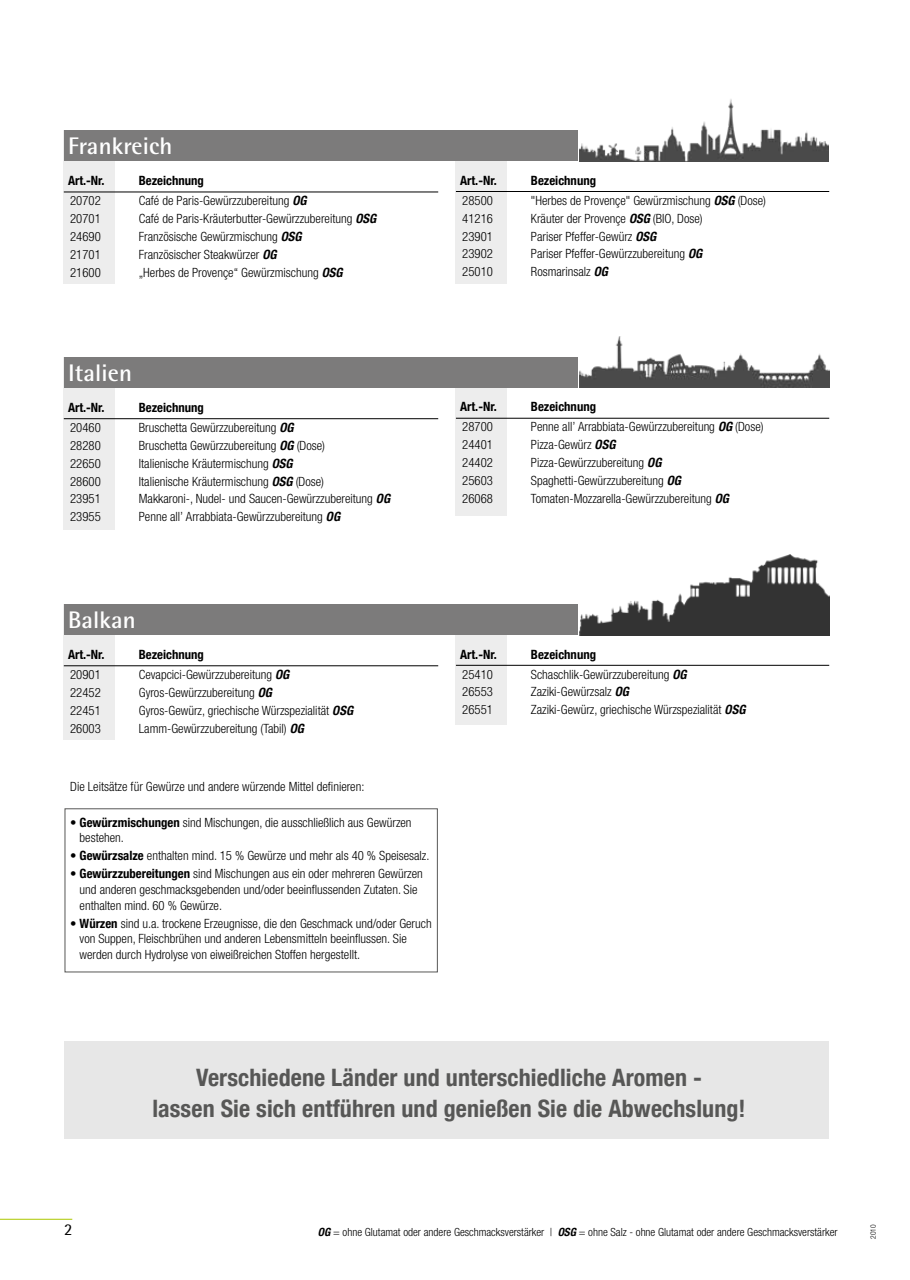
<style>
.page{position:relative;width:910px;height:1280px;background:#fff}
.page>*{position:absolute;margin:0;border:0;box-sizing:border-box;transform-origin:0 0}
.t1{font:700 condensed 24px/31.5px "Helvetica Neue LT";letter-spacing:.005em;color:#575756;text-align:center}
.t2{font:700 24px "Rotis Semi Sans Pro";letter-spacing:.005em;color:#fff}
.t3{font:16.5px "Rotis Semi Sans Std";color:#000}
.t4{font:300 condensed 12.75px/15.8px "Helvetica Neue LT Std";color:#000}
.t5{font:700 condensed 12.75px "Helvetica Neue LT";color:#000}
.t6{font:300 condensed 11.25px "Helvetica Neue LT Std";color:#000}
.t7{font:300 condensed 7.5px "Helvetica Neue LT Std";color:#000}
.s1{font-family:"Helvetica Neue LT";font-weight:700;font-style:italic}
.s2{font-family:"Helvetica Neue LT";font-weight:700}
</style>
<div class="page">
<div style="left:65px;top:808px;width:373px;height:164px;border:1px solid #575756"></div>
<hr style="left:0;top:1219px;width:72px;height:1px;background:#afca0b">
<div style="left:64px;top:130px;width:51px;height:153px;background:#ededed"></div>
<div style="left:456px;top:130px;width:51px;height:153px;background:#ededed"></div>
<hr style="left:64px;top:192px;width:374px;height:1px;background:#000">
<div style="left:64px;top:130px;width:513px;height:31px;background:#7c7b7b"></div>
<hr style="left:456px;top:191px;width:373px;height:1px;background:#000">
<div style="left:64px;top:357px;width:51px;height:173px;background:#ededed"></div>
<div style="left:456px;top:357px;width:51px;height:159px;background:#ededed"></div>
<hr style="left:64px;top:418px;width:374px;height:1px;background:#000">
<div style="left:64px;top:357px;width:513px;height:31px;background:#7c7b7b"></div>
<hr style="left:456px;top:418px;width:373px;height:1px;background:#000">
<div style="left:64px;top:604px;width:51px;height:136px;background:#ededed"></div>
<div style="left:456px;top:604px;width:51px;height:121px;background:#ededed"></div>
<hr style="left:64px;top:665px;width:374px;height:1px;background:#000">
<div style="left:64px;top:604px;width:513px;height:31px;background:#7c7b7b"></div>
<hr style="left:456px;top:665px;width:373px;height:1px;background:#000">
<div style="left:65px;top:1041px;width:764px;height:98px;background:#e7e7e7"></div>
<img style="left:580px;top:99px;width:249px;height:62px">
<img style="left:580px;top:336px;width:249px;height:52px">
<img style="left:579px;top:555px;width:250px;height:80px">
<h1 class="t2" style="left:68px;top:131px;width:106px">Frankreich</h1>
<p class="t5" style="left:68px;top:173px;width:38px">Art.-Nr.</p>
<p class="t5" style="left:139px;top:173px;width:67px">Bezeichnung</p>
<p class="t4" style="left:70px;top:193px;width:32px">20702</p>
<p class="t4" style="left:139px;top:193px;width:169px">Café de Paris-Gewürzzubereitung <span class="s1">OG</span></p>
<p class="t4" style="left:70px;top:211px;width:32px">20701</p>
<p class="t4" style="left:139px;top:211px;width:239px">Café de Paris-Kräuterbutter-Gewürzzubereitung <span class="s1">OSG</span></p>
<p class="t4" style="left:70px;top:228px;width:32px">24690</p>
<p class="t4" style="left:139px;top:228px;width:164px">Französische Gewürzmischung <span class="s1">OSG</span></p>
<p class="t4" style="left:70px;top:246px;width:32px">21701</p>
<p class="t4" style="left:139px;top:246px;width:139px">Französischer Steakwürzer <span class="s1">OG</span></p>
<p class="t4" style="left:70px;top:264px;width:32px">21600</p>
<p class="t4" style="left:139px;top:264px;width:205px">„Herbes de Provençe“ Gewürzmischung <span class="s1">OSG</span></p>
<h1 class="t2" style="left:68px;top:358px;width:65px">Italien</h1>
<p class="t5" style="left:68px;top:400px;width:38px">Art.-Nr.</p>
<p class="t5" style="left:139px;top:400px;width:67px">Bezeichnung</p>
<p class="t4" style="left:70px;top:419px;width:32px">20460</p>
<p class="t4" style="left:139px;top:419px;width:156px">Bruschetta Gewürzzubereitung <span class="s1">OG</span></p>
<p class="t4" style="left:70px;top:437px;width:32px">28280</p>
<p class="t4" style="left:139px;top:437px;width:188px">Bruschetta Gewürzzubereitung <span class="s1">OG</span> (Dose)</p>
<p class="t4" style="left:70px;top:455px;width:32px">22650</p>
<p class="t4" style="left:139px;top:455px;width:155px">Italienische Kräutermischung <span class="s1">OSG</span></p>
<p class="t4" style="left:70px;top:473px;width:32px">28600</p>
<p class="t4" style="left:139px;top:473px;width:187px">Italienische Kräutermischung <span class="s1">OSG</span> (Dose)</p>
<p class="t4" style="left:70px;top:491px;width:32px">23951</p>
<p class="t4" style="left:139px;top:491px;width:253px">Makkaroni-, Nudel- und Saucen-Gewürzzubereitung <span class="s1">OG</span></p>
<p class="t4" style="left:70px;top:509px;width:32px">23955</p>
<p class="t4" style="left:139px;top:509px;width:203px">Penne all’ Arrabbiata-Gewürzzubereitung <span class="s1">OG</span></p>
<p class="t5" style="left:460px;top:172px;width:38px">Art.-Nr.</p>
<p class="t5" style="left:531px;top:172px;width:67px">Bezeichnung</p>
<p class="t4" style="left:462px;top:192px;width:32px">28500</p>
<p class="t4" style="left:531px;top:192px;width:237px">"Herbes de Provençe" Gewürzmischung <span class="s1">OSG</span> (Dose)</p>
<p class="t4" style="left:462px;top:210px;width:32px">41216</p>
<p class="t4" style="left:531px;top:210px;width:173px">Kräuter der Provençe <span class="s1">OSG</span> (BIO, Dose)</p>
<p class="t4" style="left:462px;top:228px;width:32px">23901</p>
<p class="t4" style="left:531px;top:228px;width:127px">Pariser Pfeffer-Gewürz <span class="s1">OSG</span></p>
<p class="t4" style="left:462px;top:246px;width:32px">23902</p>
<p class="t4" style="left:531px;top:246px;width:173px">Pariser Pfeffer-Gewürzzubereitung <span class="s1">OG</span></p>
<p class="t4" style="left:462px;top:264px;width:32px">25010</p>
<p class="t4" style="left:531px;top:264px;width:78px">Rosmarinsalz <span class="s1">OG</span></p>
<p class="t5" style="left:460px;top:399px;width:38px">Art.-Nr.</p>
<p class="t5" style="left:531px;top:399px;width:67px">Bezeichnung</p>
<p class="t4" style="left:462px;top:419px;width:32px">28700</p>
<p class="t4" style="left:531px;top:419px;width:234px">Penne all’ Arrabbiata-Gewürzzubereitung <span class="s1">OG</span> (Dose)</p>
<p class="t4" style="left:462px;top:437px;width:32px">24401</p>
<p class="t4" style="left:531px;top:437px;width:86px">Pizza-Gewürz <span class="s1">OSG</span></p>
<p class="t4" style="left:462px;top:455px;width:32px">24402</p>
<p class="t4" style="left:531px;top:455px;width:132px">Pizza-Gewürzzubereitung <span class="s1">OG</span></p>
<p class="t4" style="left:462px;top:473px;width:32px">25603</p>
<p class="t4" style="left:531px;top:473px;width:152px">Spaghetti-Gewürzzubereitung <span class="s1">OG</span></p>
<p class="t4" style="left:462px;top:490px;width:32px">26068</p>
<p class="t4" style="left:531px;top:490px;width:200px">Tomaten-Mozzarella-Gewürzzubereitung <span class="s1">OG</span></p>
<h1 class="t2" style="left:68px;top:605px;width:69px">Balkan</h1>
<p class="t5" style="left:68px;top:647px;width:38px">Art.-Nr.</p>
<p class="t5" style="left:139px;top:647px;width:67px">Bezeichnung</p>
<p class="t4" style="left:70px;top:666px;width:32px">20901</p>
<p class="t4" style="left:139px;top:666px;width:152px">Cevapcici-Gewürzzubereitung <span class="s1">OG</span></p>
<p class="t4" style="left:70px;top:684px;width:32px">22452</p>
<p class="t4" style="left:139px;top:684px;width:135px">Gyros-Gewürzzubereitung <span class="s1">OG</span></p>
<p class="t4" style="left:70px;top:702px;width:32px">22451</p>
<p class="t4" style="left:139px;top:702px;width:216px">Gyros-Gewürz, griechische Würzspezialität <span class="s1">OSG</span></p>
<p class="t4" style="left:70px;top:720px;width:32px">26003</p>
<p class="t4" style="left:139px;top:720px;width:167px">Lamm-Gewürzzubereitung (Tabil) <span class="s1">OG</span></p>
<p class="t4" style="left:70px;top:778px;width:296px">Die Leitsätze für Gewürze und andere würzende Mittel definieren:</p>
<p class="t4" style="left:80px;top:814px;width:333px;text-indent:-9px">• <span class="s2">Gewürzmischungen</span> sind Mischungen, die ausschließlich aus Gewürzen bestehen.</p>
<p class="t4" style="left:70px;top:848px;width:361px">• <span class="s2">Gewürzsalze</span> enthalten mind. 15 % Gewürze und mehr als 40 % Speisesalz.</p>
<p class="t4" style="left:80px;top:866px;width:345px;text-indent:-9px">• <span class="s2">Gewürzzubereitungen</span> sind Mischungen aus ein oder mehreren Gewürzen und anderen geschmacksgebenden und/oder beeinflussenden Zutaten. Sie enthalten mind. 60 % Gewürze.</p>
<p class="t4" style="left:80px;top:915px;width:354px;text-indent:-9px">• <span class="s2">Würzen</span> sind u.a. trockene Erzeugnisse, die den Geschmack und/oder Geruch von Suppen, Fleischbrühen und anderen Lebensmitteln beeinflussen. Sie werden durch Hydrolyse von eiweißreichen Stoffen hergestellt.</p>
<p class="t5" style="left:460px;top:646px;width:38px">Art.-Nr.</p>
<p class="t5" style="left:531px;top:646px;width:67px">Bezeichnung</p>
<p class="t4" style="left:462px;top:666px;width:32px">25410</p>
<p class="t4" style="left:531px;top:666px;width:157px">Schaschlik-Gewürzzubereitung <span class="s1">OG</span></p>
<p class="t4" style="left:462px;top:684px;width:32px">26553</p>
<p class="t4" style="left:531px;top:684px;width:99px">Zaziki-Gewürzsalz <span class="s1">OG</span></p>
<p class="t4" style="left:462px;top:702px;width:32px">26551</p>
<p class="t4" style="left:531px;top:702px;width:216px">Zaziki-Gewürz, griechische Würzspezialität <span class="s1">OSG</span></p>
<p class="t3" style="left:64px;top:1220px;width:10px">2</p>
<h1 class="t1" style="left:152px;top:1061px;width:595px">Verschiedene Länder und unterschiedliche Aromen -<br>lassen Sie sich entführen und genießen Sie die Abwechslung!</h1>
<p class="t6" style="left:318px;top:1226px;width:521px"><span class="s1">OG</span> = ohne Glutamat oder andere Geschmacksverstärker | <span class="s1">OSG</span> = ohne Salz - ohne Glutamat oder andere Geschmacksverstärker</p>
<p class="t7" style="left:869px;top:1239px;width:16px;rotate:-90deg">2010</p>
</div>
